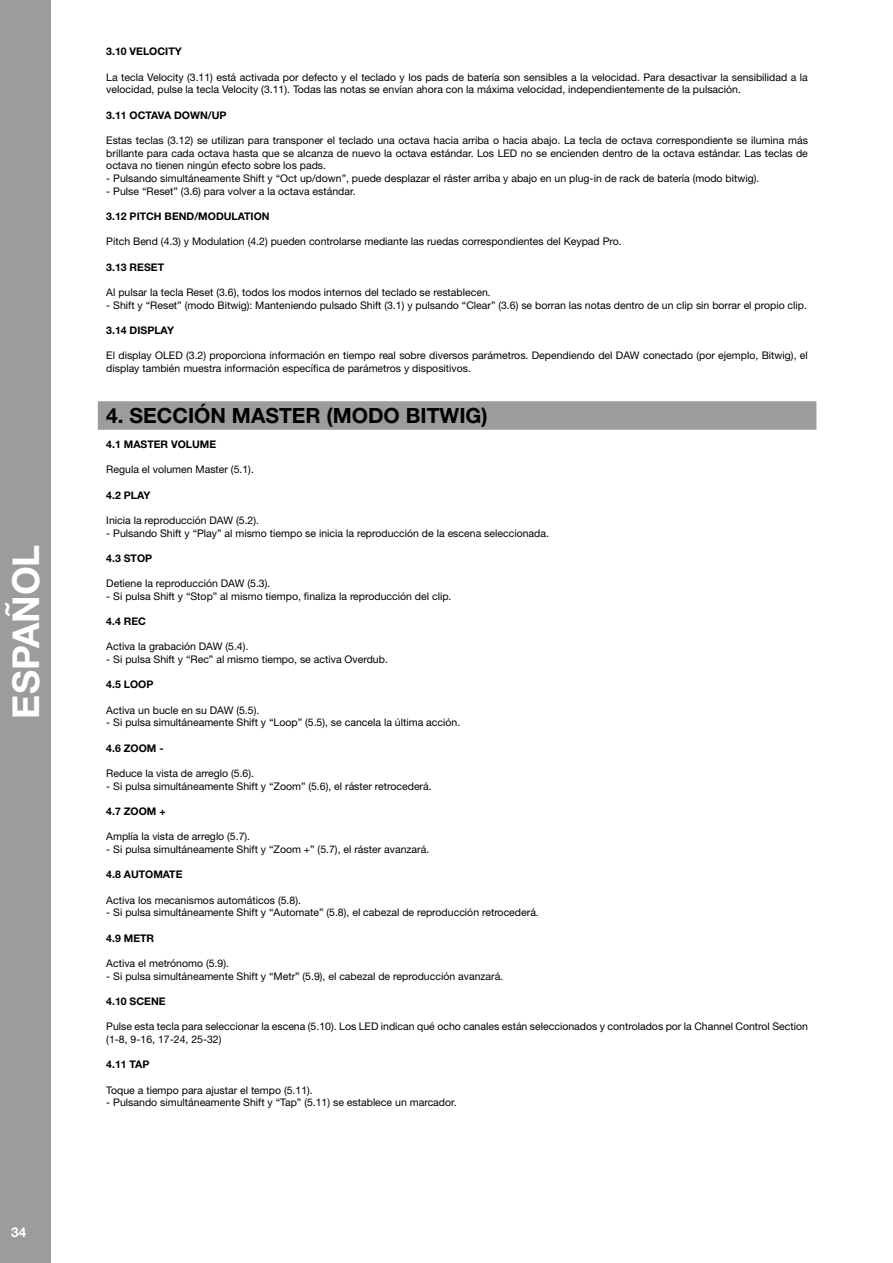
<style>
.page{position:relative;width:893px;height:1263px;background:#fff}
.page>*{position:absolute;margin:0;border:0;box-sizing:border-box;transform-origin:0 0}
.t1{font:700 37.2px "Helvetica Neue LT Std";color:#fff}
.HEADLINE_BALKEN{font:700 21px "Helvetica Neue LT Std";color:#000}
.t2{font:700 13.5px "Helvetica Neue LT Std";color:#fff}
.FLIESSTEXT{font:10.5px/12.6px "Helvetica Neue LT Std";color:#000}
.Inhalt{font:10.5px/12.6px "Helvetica Neue LT Std";color:#000}
.HEADLINE{font:700 10.5px "Helvetica Neue LT Std";color:#000}
</style>
<div class="page">
<div style="left:0;top:0;width:51px;height:1263px;background:#9c9c9c"></div>
<div style="left:98px;top:401px;width:718px;height:29px;background:#9c9c9c"></div>
<h1 class="t1" style="left:3px;top:718px;width:176px;rotate:-90deg">ESPAÑOL</h1>
<p class="t2" style="left:11px;top:1223px;width:17px">34</p>
<p class="HEADLINE" style="left:106px;top:45px;width:77px">3.10 VELOCITY</p>
<p class="FLIESSTEXT" style="left:106px;top:70px;width:703px">La tecla Velocity (3.11) está activada por defecto y el teclado y los pads de batería son sensibles a la velocidad. Para desactivar la sensibilidad a la velocidad, pulse la tecla Velocity (3.11). Todas las notas se envían ahora con la máxima velocidad, independientemente de la pulsación.</p>
<p class="HEADLINE" style="left:106px;top:108px;width:122px">3.11 OCTAVA DOWN/UP</p>
<p class="FLIESSTEXT" style="left:106px;top:134px;width:703px;text-align:justify">Estas teclas (3.12) se utilizan para transponer el teclado una octava hacia arriba o hacia abajo. La tecla de octava correspondiente se ilumina más brillante para cada octava hasta que se alcanza de nuevo la octava estándar. Los LED no se encienden dentro de la octava estándar. Las teclas de octava no tienen ningún efecto sobre los pads.</p>
<p class="FLIESSTEXT" style="left:106px;top:172px;width:655px">- Pulsando simultáneamente Shift y “Oct up/down”, puede desplazar el ráster arriba y abajo en un plug-in de rack de batería (modo bitwig).</p>
<p class="FLIESSTEXT" style="left:106px;top:184px;width:251px">- Pulse “Reset” (3.6) para volver a la octava estándar.</p>
<p class="HEADLINE" style="left:106px;top:210px;width:165px">3.12 PITCH BEND/MODULATION</p>
<p class="FLIESSTEXT" style="left:106px;top:235px;width:517px">Pitch Bend (4.3) y Modulation (4.2) pueden controlarse mediante las ruedas correspondientes del Keypad Pro.</p>
<p class="HEADLINE" style="left:106px;top:260px;width:59px">3.13 RESET</p>
<p class="FLIESSTEXT" style="left:106px;top:286px;width:386px">Al pulsar la tecla Reset (3.6), todos los modos internos del teclado se restablecen.</p>
<p class="FLIESSTEXT" style="left:106px;top:298px;width:702px">- Shift y “Reset” (modo Bitwig): Manteniendo pulsado Shift (3.1) y pulsando “Clear” (3.6) se borran las notas dentro de un clip sin borrar el propio clip.</p>
<p class="HEADLINE" style="left:106px;top:324px;width:69px">3.14 DISPLAY</p>
<p class="FLIESSTEXT" style="left:106px;top:349px;width:703px">El display OLED (3.2) proporciona información en tiempo real sobre diversos parámetros. Dependiendo del DAW conectado (por ejemplo, Bitwig), el display también muestra información específica de parámetros y dispositivos.</p>
<p class="HEADLINE_BALKEN" style="left:106px;top:402px;width:383px">4. SECCIÓN MASTER (MODO BITWIG)</p>
<p class="HEADLINE" style="left:106px;top:438px;width:111px">4.1 MASTER VOLUME</p>
<p class="Inhalt" style="left:106px;top:463px;width:149px">Regula el volumen Master (5.1).</p>
<p class="HEADLINE" style="left:106px;top:488px;width:46px">4.2 PLAY</p>
<p class="Inhalt" style="left:106px;top:514px;width:154px">Inicia la reproducción DAW (5.2).</p>
<p class="Inhalt" style="left:106px;top:526px;width:444px">- Pulsando Shift y “Play” al mismo tiempo se inicia la reproducción de la escena seleccionada.</p>
<p class="HEADLINE" style="left:106px;top:552px;width:47px">4.3 STOP</p>
<p class="Inhalt" style="left:106px;top:577px;width:166px">Detiene la reproducción DAW (5.3).</p>
<p class="Inhalt" style="left:106px;top:590px;width:347px">- Si pulsa Shift y “Stop” al mismo tiempo, finaliza la reproducción del clip.</p>
<p class="HEADLINE" style="left:106px;top:615px;width:41px">4.4 REC</p>
<p class="Inhalt" style="left:106px;top:640px;width:144px">Activa la grabación DAW (5.4).</p>
<p class="Inhalt" style="left:106px;top:653px;width:283px">- Si pulsa Shift y “Rec” al mismo tiempo, se activa Overdub.</p>
<p class="HEADLINE" style="left:106px;top:678px;width:49px">4.5 LOOP</p>
<p class="Inhalt" style="left:106px;top:704px;width:155px">Activa un bucle en su DAW (5.5).</p>
<p class="Inhalt" style="left:106px;top:716px;width:355px">- Si pulsa simultáneamente Shift y “Loop” (5.5), se cancela la última acción.</p>
<p class="HEADLINE" style="left:106px;top:741px;width:59px">4.6 ZOOM -</p>
<p class="Inhalt" style="left:106px;top:767px;width:149px">Reduce la vista de arreglo (5.6).</p>
<p class="Inhalt" style="left:106px;top:780px;width:327px">- Si pulsa simultáneamente Shift y “Zoom” (5.6), el ráster retrocederá.</p>
<p class="HEADLINE" style="left:106px;top:805px;width:61px">4.7 ZOOM +</p>
<p class="Inhalt" style="left:106px;top:830px;width:145px">Amplía la vista de arreglo (5.7).</p>
<p class="Inhalt" style="left:106px;top:843px;width:324px">- Si pulsa simultáneamente Shift y “Zoom +” (5.7), el ráster avanzará.</p>
<p class="HEADLINE" style="left:106px;top:868px;width:78px">4.8 AUTOMATE</p>
<p class="Inhalt" style="left:106px;top:894px;width:196px">Activa los mecanismos automáticos (5.8).</p>
<p class="Inhalt" style="left:106px;top:906px;width:434px">- Si pulsa simultáneamente Shift y “Automate” (5.8), el cabezal de reproducción retrocederá.</p>
<p class="HEADLINE" style="left:106px;top:931px;width:49px">4.9 METR</p>
<p class="Inhalt" style="left:106px;top:957px;width:124px">Activa el metrónomo (5.9).</p>
<p class="Inhalt" style="left:106px;top:970px;width:398px">- Si pulsa simultáneamente Shift y “Metr” (5.9), el cabezal de reproducción avanzará.</p>
<p class="HEADLINE" style="left:106px;top:995px;width:61px">4.10 SCENE</p>
<p class="Inhalt" style="left:106px;top:1020px;width:703px">Pulse esta tecla para seleccionar la escena (5.10). Los LED indican qué ocho canales están seleccionados y controlados por la Channel Control Section (1-8, 9-16, 17-24, 25-32)</p>
<p class="HEADLINE" style="left:106px;top:1058px;width:45px">4.11 TAP</p>
<p class="Inhalt" style="left:106px;top:1083px;width:208px">Toque a tiempo para ajustar el tempo (5.11).</p>
<p class="Inhalt" style="left:106px;top:1096px;width:352px">- Pulsando simultáneamente Shift y “Tap” (5.11) se establece un marcador.</p>
</div>
